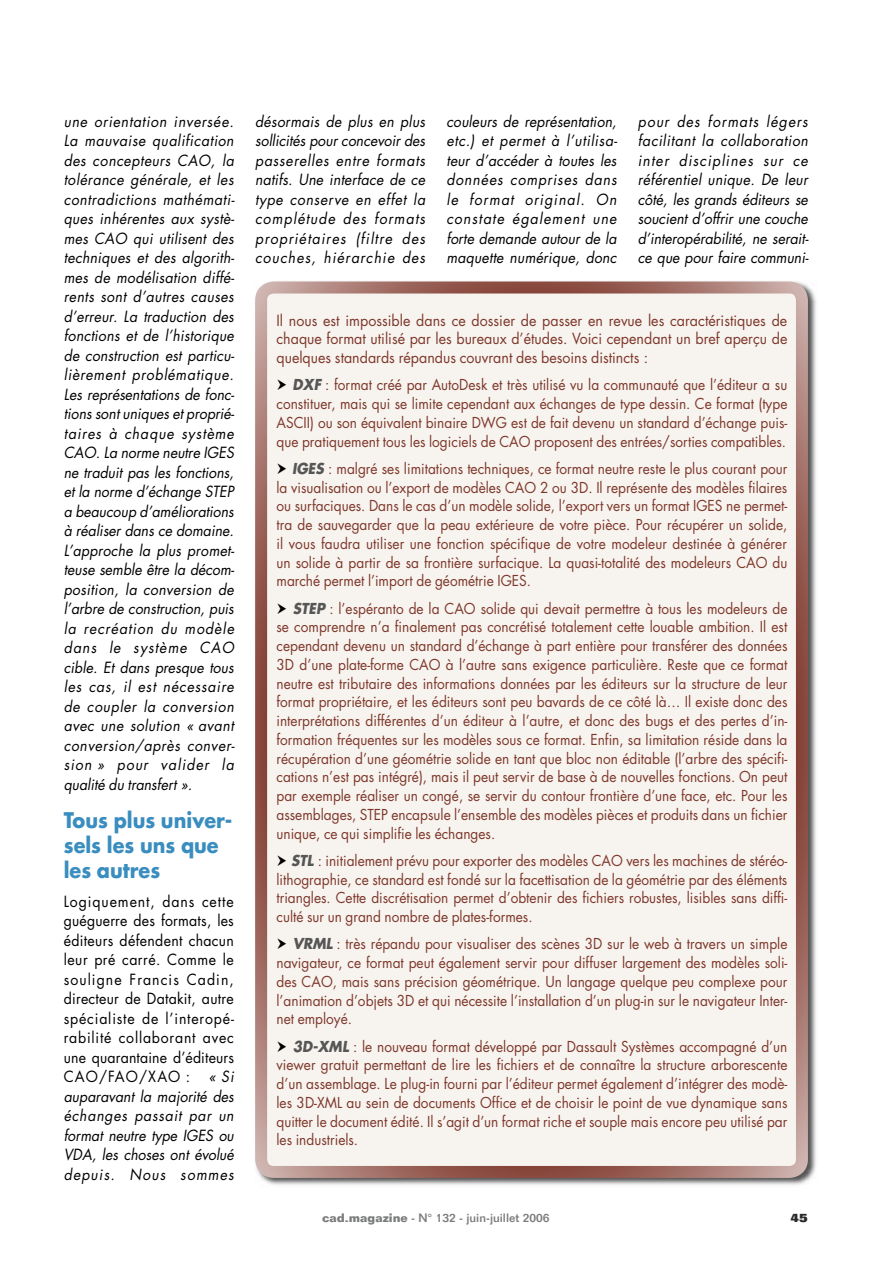
<style>
.page{position:relative;width:893px;height:1263px;background:#fff}
.page>*{position:absolute;margin:0;border:0;box-sizing:border-box;transform-origin:0 0}
.t1{font:700 21px/25.2px "Futura";color:#398dbf;scale:.92 1}
.t2{font:italic 15px/19.5px "Futura";letter-spacing:.015em;color:#000;text-align:justify;scale:.94 1}
.t3{font:15px/19.5px "Futura";letter-spacing:.035em;color:#000;text-align:justify;scale:.94 1}
.t4{font:15px/18.8px "Futura";color:#7e372b;text-align:justify;scale:.95 1}
.t5{font:14.7px/18.8px "Futura";color:#7e372b;text-align:justify;scale:.93 1}
.t6{font:500 12px "Folio";color:#7b7c7c}
.t7{font:800 12px "Folio";color:#2a2a2a}
.s1{font-style:italic}
.s2{font-weight:700;font-style:italic;color:#565656}
.s3{font-weight:700}
</style>
<div class="page">
<img style="left:261px;top:388px;width:555px;height:797px">
<img style="left:808px;top:286px;width:8px;height:102px">
<div style="left:255px;top:281px;width:553px;height:897px;background:#f7f4ef"></div>
<svg style="left:278px;top:380px;width:8px;height:10px"></svg>
<svg style="left:278px;top:463px;width:8px;height:11px"></svg>
<svg style="left:278px;top:603px;width:8px;height:11px"></svg>
<svg style="left:278px;top:855px;width:8px;height:11px"></svg>
<svg style="left:278px;top:939px;width:8px;height:10px"></svg>
<svg style="left:278px;top:1041px;width:8px;height:11px"></svg>
<p class="t2" style="left:64px;top:111px;width:183px">une orientation inversée.<br>La mauvaise qualification des concepteurs CAO, la tolérance générale, et les contradictions mathémati&shy;ques inhérentes aux systè&shy;mes CAO qui utilisent des techniques et des algorith&shy;mes de modélisation diffé&shy;rents sont d’autres causes d’erreur. La traduction des fonctions et de l’historique de construction est particu&shy;lièrement problématique.<br>Les représentations de fonc&shy;tions sont uniques et proprié&shy;taires à chaque système CAO. La norme neutre IGES ne traduit pas les fonctions, et la norme d’échange STEP a beaucoup d’améliorations à réaliser dans ce domaine.<br>L’approche la plus promet&shy;teuse semble être la décom&shy;position, la conversion de l’arbre de construction, puis la recréation du modèle dans le système CAO cible. Et dans presque tous les cas, il est nécessaire de coupler la conversion avec une solution « avant conversion/après conver&shy;sion » pour valider la qualité du transfert ».</p>
<h1 class="t1" style="left:64px;top:807px;width:185px">Tous plus univer&shy;sels les uns que les autres</h1>
<p class="t3" style="left:64px;top:891px;width:183px">Logiquement, dans cette guéguerre des formats, les éditeurs défendent chacun leur pré carré. Comme le souligne Francis Cadin, directeur de Datakit, autre spécialiste de l’interopé&shy;rabilité collaborant avec une quarantaine d’éditeurs CAO/FAO/XAO : <span class="s1">« Si auparavant la majorité des échanges passait par un format neutre type IGES ou VDA, les choses ont évolué depuis. Nous sommes</span></p>
<p class="t2" style="left:255px;top:111px;width:182px">désormais de plus en plus sollicités pour concevoir des passerelles entre formats natifs. Une interface de ce type conserve en effet la complétude des formats propriétaires (filtre des couches, hiérarchie des</p>
<p class="t2" style="left:446px;top:111px;width:183px">couleurs de représentation, etc.) et permet à l’utilisa&shy;teur d’accéder à toutes les données comprises dans le format original. On constate également une forte demande autour de la maquette numérique, donc</p>
<p class="t2" style="left:638px;top:111px;width:183px">pour des formats légers facilitant la collaboration inter disciplines sur ce référentiel unique. De leur côté, les grands éditeurs se soucient d’offrir une couche d’interopérabilité, ne serait&shy;ce que pour faire communi-</p>
<p class="t4" style="left:276px;top:311px;width:539px">Il nous est impossible dans ce dossier de passer en revue les caractéristiques de chaque format utilisé par les bureaux d’études. Voici cependant un bref aperçu de quelques standards répandus couvrant des besoins distincts :</p>
<p class="t5" style="left:276px;top:376px;width:551px;text-indent:16px"><span class="s2">DXF</span> : format créé par AutoDesk et très utilisé vu la communauté que l’éditeur a su constituer, mais qui se limite cependant aux échanges de type dessin. Ce format (type ASCII) ou son équivalent binaire DWG est de fait devenu un standard d’échange puis&shy;que pratiquement tous les logiciels de CAO proposent des entrées/sorties compatibles.</p>
<p class="t5" style="left:276px;top:459px;width:551px;text-indent:16px"><span class="s2">IGES</span> : malgré ses limitations techniques, ce format neutre reste le plus courant pour la visualisation ou l’export de modèles CAO 2 ou 3D. Il représente des modèles filaires ou surfaciques. Dans le cas d’un modèle solide, l’export vers un format IGES ne permet&shy;tra de sauvegarder que la peau extérieure de votre pièce. Pour récupérer un solide, il vous faudra utiliser une fonction spécifique de votre modeleur destinée à générer un solide à partir de sa frontière surfacique. La quasi-totalité des modeleurs CAO du marché permet l’import de géométrie IGES.</p>
<p class="t5" style="left:276px;top:599px;width:551px;text-indent:16px"><span class="s2">STEP</span> : l’espéranto de la CAO solide qui devait permettre à tous les modeleurs de se comprendre n’a finalement pas concrétisé totalement cette louable ambition. Il est cependant devenu un standard d’échange à part entière pour transférer des données 3D d’une plate-forme CAO à l’autre sans exigence particulière. Reste que ce format neutre est tributaire des informations données par les éditeurs sur la structure de leur format propriétaire, et les éditeurs sont peu bavards de ce côté là… Il existe donc des interprétations différentes d’un éditeur à l’autre, et donc des bugs et des pertes d’in&shy;formation fréquentes sur les modèles sous ce format. Enfin, sa limitation réside dans la récupération d’une géométrie solide en tant que bloc non éditable (l’arbre des spécifi&shy;cations n’est pas intégré), mais il peut servir de base à de nouvelles fonctions. On peut par exemple réaliser un congé, se servir du contour frontière d’une face, etc. Pour les assemblages, STEP encapsule l’ensemble des modèles pièces et produits dans un fichier unique, ce qui simplifie les échanges.</p>
<p class="t5" style="left:276px;top:851px;width:551px;text-indent:15px"><span class="s2">STL</span> : initialement prévu pour exporter des modèles CAO vers les machines de stéréo&shy;lithographie, ce standard est fondé sur la facettisation de la géométrie par des éléments triangles. Cette discrétisation permet d’obtenir des fichiers robustes, lisibles sans diffi&shy;culté sur un grand nombre de plates-formes.</p>
<p class="t5" style="left:276px;top:935px;width:551px;text-indent:16px"><span class="s2">VRML</span> : très répandu pour visualiser des scènes 3D sur le web à travers un simple navigateur, ce format peut également servir pour diffuser largement des modèles soli&shy;des CAO, mais sans précision géométrique. Un langage quelque peu complexe pour l’animation d’objets 3D et qui nécessite l’installation d’un plug-in sur le navigateur Inter&shy;net employé.</p>
<p class="t5" style="left:276px;top:1037px;width:551px;text-indent:16px"><span class="s2">3D-XML</span> : le nouveau format développé par Dassault Systèmes accompagné d’un viewer gratuit permettant de lire les fichiers et de connaître la structure arborescente d’un assemblage. Le plug-in fourni par l’éditeur permet également d’intégrer des modè&shy;les 3D-XML au sein de documents Office et de choisir le point de vue dynamique sans quitter le document édité. Il s’agit d’un format riche et souple mais encore peu utilisé par les industriels.</p>
<p class="t6" style="left:322px;top:1210px;width:229px"><span class="s3">cad-magazine</span> - N° 132 - juin-juillet 2006</p>
<p class="t7" style="left:791px;top:1210px;width:19px">45</p>
</div>
